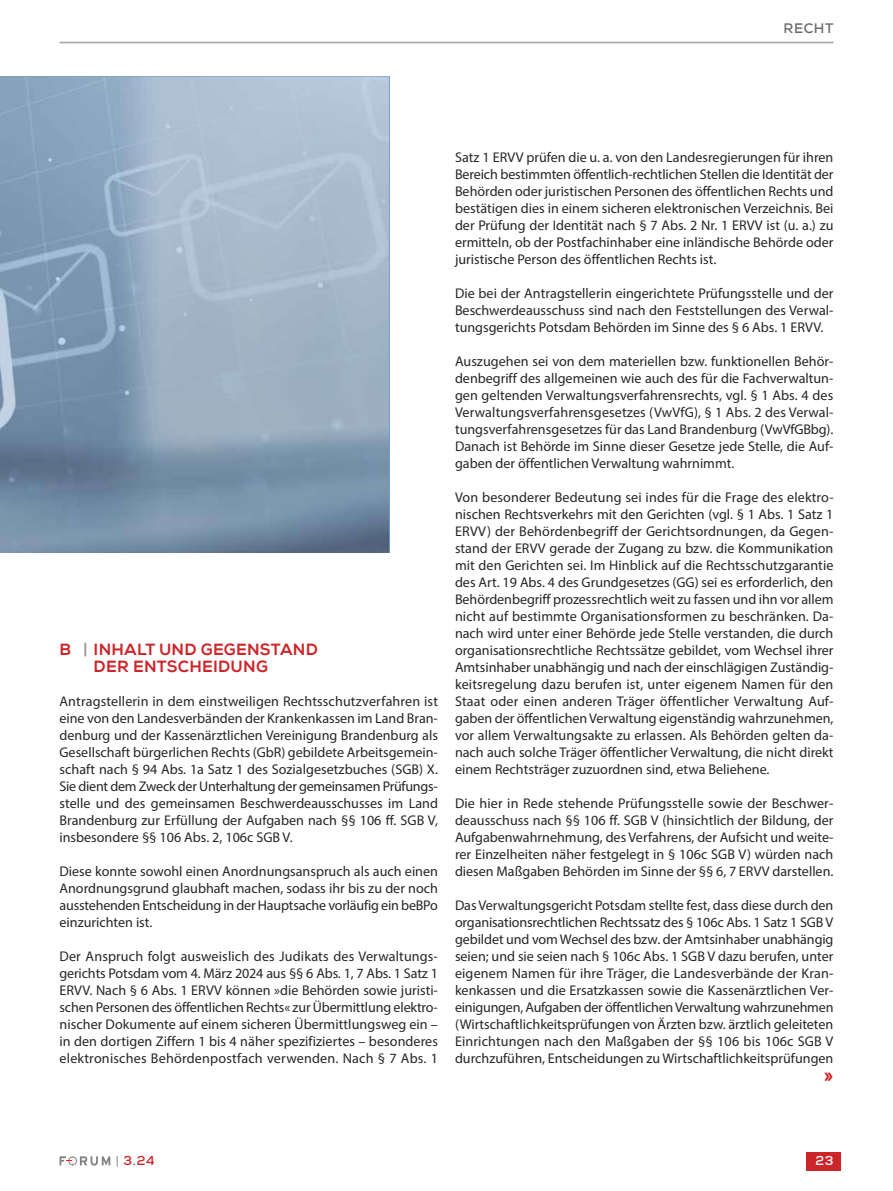
<style>
.page{position:relative;width:893px;height:1191px;background:#fff}
.page>*{position:absolute;margin:0;border:0;box-sizing:border-box;transform-origin:0 0}
.t1{font:800 18px "Nexa";color:#cc262a}
.t2{font:800 16.2px/17px "Nexa";letter-spacing:.015em;color:#cc262a}
.t3{font:14.1px/17px "Myriad Pro";color:#272526;text-align:justify}
.t4{font:700 13.8px "Nexa";letter-spacing:.04em;color:#6c6b6c}
.t5{font:700 12.9px "Nexa";color:#cc262a}
.t6{font:700 12.9px "Nexa";color:#fff}
.s1{color:#9b9da0}
.s2{font-weight:300;color:#58595c}
.s3{color:#58595c}
</style>
<div class="page">
<hr style="left:60px;top:42px;width:773px;height:1px;background:#a5a7ab">
<div style="left:806px;top:1151px;width:34px;height:19px;background:#cc262a"></div>
<svg style="left:60px;top:1155px;width:50px;height:11px"></svg>
<img style="left:0;top:77px;width:389px;height:476px">
<img style="left:0;top:170px;width:24px;height:361px">
<p class="t4" style="left:784px;top:24px;width:51px">RECHT</p>
<p class="t2" style="left:94px;top:643px;width:226px;text-indent:-34px">B <span class="s1">|</span> INHALT UND GEGENSTAND<br>DER ENTSCHEIDUNG</p>
<p class="t3" style="left:60px;top:694px;width:380px">Antragstellerin in dem einstweiligen Rechtsschutzverfahren ist eine von den Landesverbänden der Krankenkassen im Land Bran&shy;denburg und der Kassenärztlichen Vereinigung Brandenburg als Gesellschaft bürgerlichen Rechts (GbR) gebildete Arbeitsgemein&shy;schaft nach § 94 Abs. 1a Satz 1 des Sozialgesetzbuches (SGB) X.<br>Sie dient dem Zweck der Unterhaltung der gemeinsamen Prüfungs&shy;stelle und des gemeinsamen Beschwerdeausschusses im Land Brandenburg zur Erfüllung der Aufgaben nach §§ 106 ff. SGB V, insbesondere §§ 106 Abs. 2, 106c SGB V.</p>
<p class="t3" style="left:60px;top:864px;width:380px">Diese konnte sowohl einen Anordnungsanspruch als auch einen Anordnungsgrund glaubhaft machen, sodass ihr bis zu der noch ausstehenden Entscheidung in der Hauptsache vorläufig ein beBPo einzurichten ist.</p>
<p class="t3" style="left:60px;top:949px;width:380px">Der Anspruch folgt ausweislich des Judikats des Verwaltungs&shy;gerichts Potsdam vom 4. März 2024 aus §§ 6 Abs. 1, 7 Abs. 1 Satz 1<br>ERVV. Nach § 6 Abs. 1 ERVV können »die Behörden sowie juristi - schen Personen des öffentlichen Rechts« zur Übermittlung elektro&shy;nischer Dokumente auf einem sicheren Übermittlungsweg ein – in den dortigen Ziffern 1 bis 4 näher spezifiziertes – besonderes elektronisches Behördenpostfach verwenden. Nach § 7 Abs. 1</p>
<p class="t3" style="left:455px;top:150px;width:380px">Satz 1 ERVV prüfen die u. a. von den Landesregierungen für ihren Bereich bestimmten öffentlich-rechtlichen Stellen die Identität der Behörden oder juristischen Personen des öffentlichen Rechts und bestätigen dies in einem sicheren elektronischen Verzeichnis. Bei der Prüfung der Identität nach § 7 Abs. 2 Nr. 1 ERVV ist (u. a.) zu ermitteln, ob der Postfachinhaber eine inländische Behörde oder juristische Person des öffentlichen Rechts ist.</p>
<p class="t3" style="left:455px;top:286px;width:380px">Die bei der Antragstellerin eingerichtete Prüfungsstelle und der Beschwerdeausschuss sind nach den Feststellungen des Verwal&shy;tungsgerichts Potsdam Behörden im Sinne des § 6 Abs. 1 ERVV.</p>
<p class="t3" style="left:455px;top:354px;width:380px">Auszugehen sei von dem materiellen bzw. funktionellen Behör&shy;denbegriff des allgemeinen wie auch des für die Fachverwaltun - gen geltenden Verwaltungsverfahrensrechts, vgl. § 1 Abs. 4 des Verwaltungsverfahrensgesetzes (VwVfG), § 1 Abs. 2 des Ver wal - tungsverfahrensgesetzes für das Land Brandenburg (VwVfGBbg).<br>Danach ist Behörde im Sinne dieser Gesetze jede Stelle, die Auf&shy;gaben der öffentlichen Verwaltung wahrnimmt.</p>
<p class="t3" style="left:455px;top:490px;width:380px">Von besonderer Bedeutung sei indes für die Frage des elektro&shy;nischen Rechtsverkehrs mit den Gerichten (vgl. § 1 Abs. 1 Satz 1<br>ERVV) der Behördenbegriff der Gerichtsordnungen, da Gegen&shy;stand der ERVV gerade der Zugang zu bzw. die Kommunikation mit den Gerichten sei. Im Hinblick auf die Rechtsschutzgarantie des Art. 19 Abs. 4 des Grundgesetzes (GG) sei es erforderlich, den Behördenbegriff prozessrechtlich weit zu fassen und ihn vor allem nicht auf bestimmte Organisationsformen zu beschränken. Da&shy;nach wird unter einer Behörde jede Stelle verstanden, die durch organisationsrechtliche Rechtssätze gebildet, vom Wechsel ihrer Amtsinhaber unabhängig und nach der einschlägigen Zuständig&shy;keitsregelung dazu berufen ist, unter eigenem Namen für den Staat oder einen anderen Träger öffentlicher Verwaltung Auf&shy;gaben der öffentlichen Verwaltung eigenständig wahrzunehmen, vor allem Verwaltungsakte zu erlassen. Als Behörden gelten da&shy;nach auch solche Träger öffentlicher Verwaltung, die nicht direkt einem Rechtsträger zuzuordnen sind, etwa Beliehene.</p>
<p class="t3" style="left:455px;top:796px;width:380px">Die hier in Rede stehende Prüfungsstelle sowie der Beschwer&shy;deausschuss nach §§ 106 ff. SGB V (hinsichtlich der Bildung, der Aufgabenwahrnehmung, des Verfahrens, der Aufsicht und weite - rer Einzelheiten näher festgelegt in § 106c SGB V) würden nach diesen Maßgaben Behörden im Sinne der §§ 6, 7 ERVV darstellen.</p>
<p class="t3" style="left:455px;top:898px;width:380px">Das Verwaltungsgericht Potsdam stellte fest, dass diese durch den organisationsrechtlichen Rechtssatz des § 106c Abs. 1 Satz 1 SGB V gebildet und vom Wechsel des bzw. der Amtsinhaber unabhängig seien; und sie seien nach § 106c Abs. 1 SGB V dazu berufen, unter eigenem Namen für ihre Träger, die Landesverbände der Kran&shy;kenkassen und die Ersatzkassen sowie die Kassenärztlichen Ver - einigungen, Aufgaben der öffentlichen Verwaltung wahrzunehmen (Wirtschaftlichkeitsprüfungen von Ärzten bzw. ärztlich geleiteten Einrichtungen nach den Maßgaben der §§ 106 bis 106c SGB V durchzuführen, Entscheidungen zu Wirtschaftlichkeitsprüfungen</p>
<p class="t1" style="left:823px;top:1070px;width:12px">»</p>
<p class="t5" style="left:116px;top:1156px;width:40px"><span class="s2">|</span> 3<span class="s3">.</span>24</p>
<p class="t6" style="left:815px;top:1156px;width:20px">23</p>
</div>
